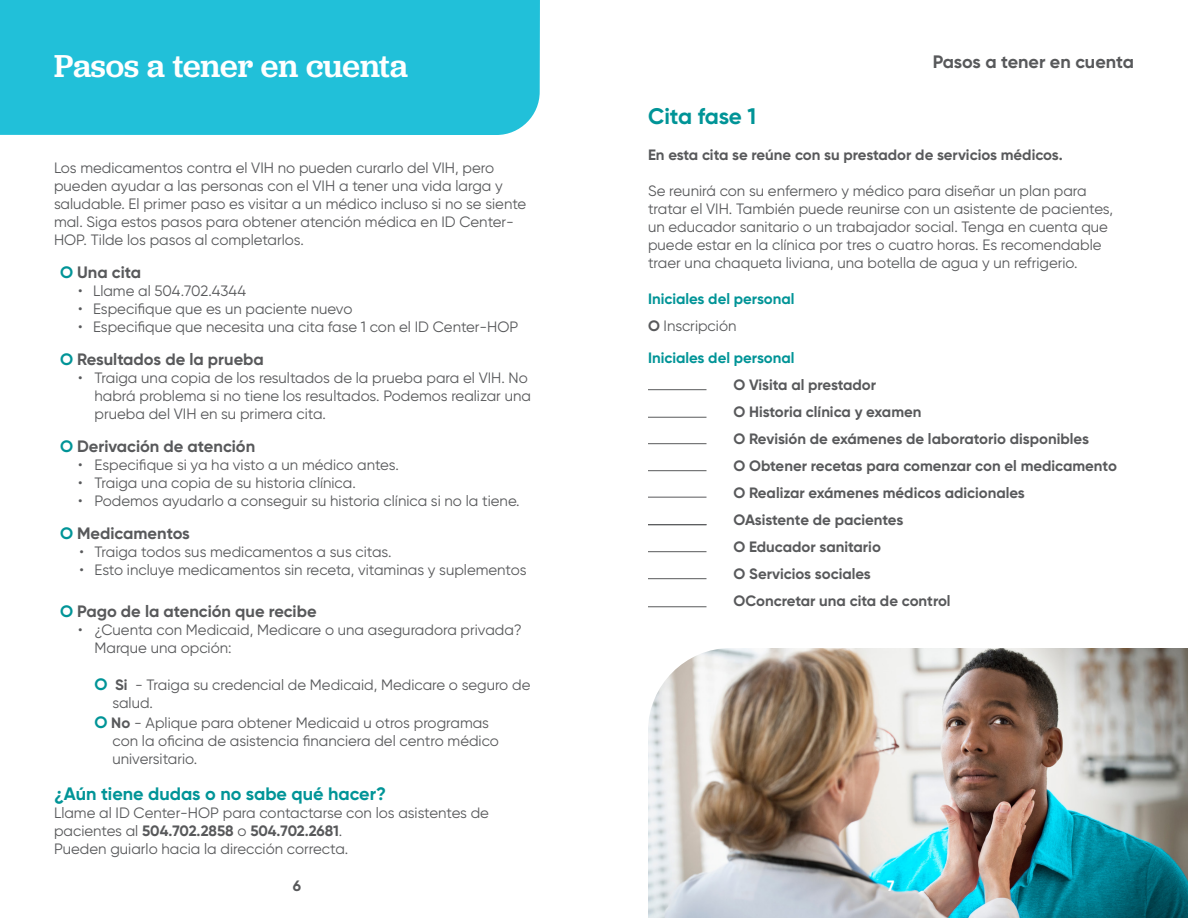
<style>
.page{position:relative;width:1188px;height:918px;background:#fff}
.page>*{position:absolute;margin:0;border:0;box-sizing:border-box;transform-origin:0 0}
.t1{font:500 33px "Jubilat";color:#fff}
.t2{font:700 22.5px "Gilroy";letter-spacing:-.01em;color:#009497}
.t3{font:700 18px "Gilroy";color:#009497}
.t4{font:700 18px "Gilroy";color:#58595b}
.t5{font:700 16.5px "Gilroy";color:#58595b}
.t6{font:15px/18px "Gilroy";color:#58595b}
.t7{font:700 15px/27px "Gilroy";color:#58595b}
.t8{font:700 15px/27px "Gilroy";color:#009497}
.t9{font:700 15px "Gilroy";color:#fff}
.s1{color:#009497}
.s2{font-weight:700;font-size:16.5px;color:#009497}
.s3{font-weight:700}
.s4{color:#58595b}
.s5{font-weight:400;color:#58595b}
</style>
<div class="page">
<div style="left:0;top:0;width:540px;height:135px;background:#21c0d9"></div>
<img style="left:648px;top:648px;width:540px;height:270px">
<hr style="left:648px;top:389px;width:58px;height:1px;background:#58595b">
<hr style="left:648px;top:417px;width:58px;height:1px;background:#58595b">
<hr style="left:648px;top:443px;width:58px;height:1px;background:#58595b">
<hr style="left:648px;top:470px;width:58px;height:1px;background:#58595b">
<hr style="left:648px;top:497px;width:58px;height:1px;background:#58595b">
<hr style="left:648px;top:524px;width:58px;height:1px;background:#58595b">
<hr style="left:648px;top:551px;width:58px;height:1px;background:#58595b">
<hr style="left:648px;top:578px;width:58px;height:1px;background:#58595b">
<hr style="left:648px;top:607px;width:58px;height:1px;background:#58595b">
<h1 class="t1" style="left:54px;top:44px;width:355px">Pasos a tener en cuenta</h1>
<p class="t4" style="left:933px;top:51px;width:203px">Pasos a tener en cuenta</p>
<p class="t6" style="left:54px;top:158px;width:474px">Los medicamentos contra el VIH no pueden curarlo del VIH, pero pueden ayudar a las personas con el VIH a tener una vida larga y saludable. El primer paso es visitar a un médico incluso si no se siente mal. Siga estos pasos para obtener atención médica en ID Center-HOP. Tilde los pasos al completarlos.</p>
<p class="t5" style="left:60px;top:261px;width:83px"><span class="s1">O</span> Una cita</p>
<p class="t6" style="left:78px;top:281px;width:170px">• Llame al 504.702.4344</p>
<p class="t6" style="left:78px;top:299px;width:276px">• Especifique que es un paciente nuevo</p>
<p class="t6" style="left:78px;top:317px;width:442px">• Especifique que necesita una cita fase 1 con el ID Center-HOP</p>
<p class="t5" style="left:60px;top:348px;width:205px"><span class="s1">O</span> Resultados de la prueba</p>
<p class="t6" style="left:94px;top:368px;width:438px;text-indent:-16px">• Traiga una copia de los resultados de la prueba para el VIH. No habrá problema si no tiene los resultados. Podemos realizar una prueba del VIH en su primera cita.</p>
<p class="t5" style="left:60px;top:435px;width:197px"><span class="s1">O</span> Derivación de atención</p>
<p class="t6" style="left:78px;top:455px;width:322px">• Especifique si ya ha visto a un médico antes.</p>
<p class="t6" style="left:78px;top:473px;width:279px">• Traiga una copia de su historia clínica.</p>
<p class="t6" style="left:78px;top:491px;width:443px">• Podemos ayudarlo a conseguir su historia clínica si no la tiene.</p>
<p class="t5" style="left:60px;top:522px;width:131px"><span class="s1">O</span> Medicamentos</p>
<p class="t6" style="left:80px;top:542px;width:314px">• Traiga todos sus medicamentos a sus citas.</p>
<p class="t6" style="left:80px;top:560px;width:449px">• Esto incluye medicamentos sin receta, vitaminas y suplementos</p>
<p class="t5" style="left:60px;top:600px;width:258px"><span class="s1">O</span> Pago de la atención que recibe</p>
<p class="t6" style="left:94px;top:620px;width:429px;text-indent:-16px">• ¿Cuenta con Medicaid, Medicare o una aseguradora privada?<br>Marque una opción:</p>
<p class="t6" style="left:113px;top:676px;width:419px;text-indent:-18px"><span class="s2">O</span> <span class="s3">Si</span> - Traiga su credencial de Medicaid, Medicare o seguro de salud.</p>
<p class="t6" style="left:113px;top:713px;width:388px;text-indent:-18px"><span class="s2">O</span> <span class="s3">No</span> - Aplique para obtener Medicaid u otros programas con la oficina de asistencia financiera del centro médico universitario.</p>
<p class="t3" style="left:54px;top:782px;width:334px">¿Aún tiene dudas o no sabe qué hacer?</p>
<p class="t6" style="left:54px;top:803px;width:437px">Llame al ID Center-HOP para contactarse con los asistentes de pacientes al <span class="s3">504.702.2858</span> o <span class="s3">504.702.2681</span>.<br>Pueden guiarlo hacia la dirección correcta.</p>
<h2 class="t2" style="left:648px;top:102px;width:110px">Cita fase 1</h2>
<p class="t7" style="left:648px;top:141px;width:416px">En esta cita se reúne con su prestador de servicios médicos.</p>
<p class="t6" style="left:648px;top:181px;width:467px">Se reunirá con su enfermero y médico para diseñar un plan para tratar el VIH. También puede reunirse con un asistente de pacientes, un educador sanitario o un trabajador social. Tenga en cuenta que puede estar en la clínica por tres o cuatro horas. Es recomendable traer una chaqueta liviana, una botella de agua y un refrigerio.</p>
<p class="t8" style="left:648px;top:285px;width:148px">Iniciales del personal<br><span class="s4">O</span> <span class="s5">Inscripción</span></p>
<p class="t8" style="left:648px;top:344px;width:148px">Iniciales del personal</p>
<p class="t7" style="left:734px;top:371px;width:385px">O Visita al prestador<br>O Historia clínica y examen<br>O Revisión de exámenes de laboratorio disponibles<br>O Obtener recetas para comenzar con el medicamento<br>O Realizar exámenes médicos adicionales<br>OAsistente de pacientes<br>O Educador sanitario<br>O Servicios sociales<br>OConcretar una cita de control</p>
<p class="t7" style="left:293px;top:872px;width:10px">6</p>
<p class="t9" style="left:887px;top:876px;width:9px">7</p>
</div>
